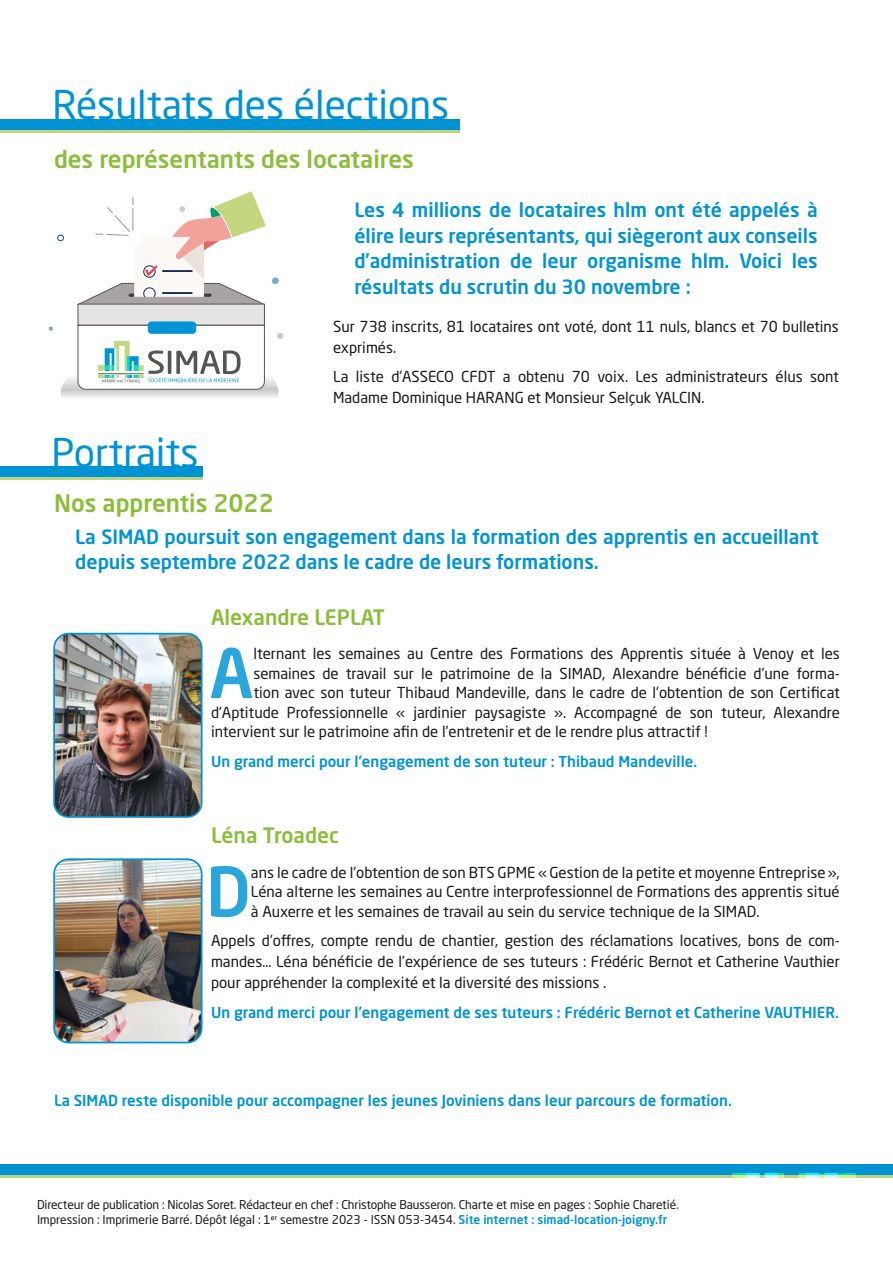
<style>
.page{position:relative;width:893px;height:1263px;background:#fff}
.page>*{position:absolute;margin:0;border:0;box-sizing:border-box;transform-origin:0 0}
.Txt{font:500 67.5px "Neo Sans Std";color:#2ba6dc}
.t1{font:39px "Neo Sans Std";color:#0093d4}
.t2{font:39px "Neo Sans Std";color:#0093d3}
.SSTITRE_1{font:500 24px "Neo Sans Std";color:#8cbd3a}
.sstitre2{font:500 21px "Neo Sans Std";color:#8cbd3a}
.chapo{font:500 19.5px/25.5px "Neo Sans Std";color:#0093d4}
.Txt-2{font:15px/19.5px "Neo Sans Std";color:#1b1819;text-align:justify}
.Txt_copie{font:15px/21px "Neo Sans Std";color:#1b1819}
.Txt_bol{font:500 15px "Neo Sans Std";color:#0093d4}
.Txt-3{font:12px/14.4px "Neo Sans Std";color:#1b1819}
.s1{font-weight:500;color:#0093d4}
</style>
<div class="page">
<div style="left:0;top:1164px;width:893px;height:11px;background:#0093d4"></div>
<hr style="left:0;top:1174px;width:893px;height:3px;background:#bdd47f">
<svg style="left:732px;top:1173px;width:124px;height:5px"></svg>
<div style="left:0;top:466px;width:202px;height:12px;background:#0093d3"></div>
<hr style="left:0;top:477px;width:202px;height:3px;background:#bdd47f">
<img style="left:56px;top:636px;width:144px;height:179px">
<div style="left:53px;top:633px;width:150px;height:185px;border:2px solid #0093d4;border-radius:15px"></div>
<img style="left:56px;top:861px;width:144px;height:181px">
<div style="left:53px;top:858px;width:150px;height:185px;border:2px solid #0093d4;border-radius:15px"></div>
<div style="left:0;top:119px;width:459px;height:12px;background:#0093d4"></div>
<hr style="left:0;top:130px;width:459px;height:3px;background:#bdd47f">
<div style="left:78px;top:304px;width:186px;height:21px;background:#e5e3e3"></div>
<div style="left:148px;top:321px;width:48px;height:13px;background:#0094d4;border-radius:4px"></div>
<div style="left:271px;top:277px;width:8px;height:8px;background:#75a7d7;border-radius:50%"></div>
<div style="left:271px;top:276px;width:9px;height:9px;border:1px solid #fffdfc;border-radius:50%"></div>
<div style="left:57px;top:235px;width:7px;height:6px;border:1px solid #12408e;border-radius:50%"></div>
<svg style="left:77px;top:191px;width:189px;height:115px"></svg>
<svg style="left:48px;top:325px;width:235px;height:73px"></svg>
<hr style="left:98px;top:373px;width:46px;height:1px;background:#585452">
<p class="t1" style="left:53px;top:81px;width:398px">Résultats des élections</p>
<p class="SSTITRE_1" style="left:54px;top:144px;width:361px">des représentants des locataires</p>
<p class="chapo" style="left:354px;top:197px;width:465px;text-align:justify">Les 4 millions de locataires hlm ont été appelés à élire leurs représentants, qui siègeront aux conseils d’administration de leur organisme hlm. Voici les résultats du scrutin du 30 novembre :</p>
<p class="Txt_copie" style="left:333px;top:316px;width:507px">Sur 738 inscrits, 81 locataires ont voté, dont 11 nuls, blancs et 70 bulletins exprimés.</p>
<p class="Txt_copie" style="left:333px;top:366px;width:507px">La liste d’ASSECO CFDT a obtenu 70 voix. Les administrateurs élus sont<br>Madame Dominique HARANG et Monsieur Selçuk YALCIN.</p>
<p class="t2" style="left:51px;top:429px;width:149px">Portraits</p>
<p class="SSTITRE_1" style="left:54px;top:488px;width:221px">Nos apprentis 2022</p>
<p class="chapo" style="left:75px;top:523px;width:745px">La SIMAD poursuit son engagement dans la formation des apprentis en accueillant depuis septembre 2022 dans le cadre de leurs formations.</p>
<p class="sstitre2" style="left:211px;top:604px;width:176px">Alexandre LEPLAT</p>
<p class="Txt" style="left:210px;top:631px;width:45px">A</p>
<p class="Txt-2" style="left:253px;top:644px;width:588px">lternant les semaines au Centre des Formations des Apprentis située à Venoy et les</p>
<p class="Txt-2" style="left:253px;top:663px;width:588px">semaines de travail sur le patrimoine de la SIMAD, Alexandre bénéficie d’une forma-</p>
<p class="Txt-2" style="left:253px;top:683px;width:588px">tion avec son tuteur Thibaud Mandeville, dans le cadre de l’obtention de son Certificat</p>
<p class="Txt-2" style="left:211px;top:702px;width:630px">d’Aptitude Professionnelle « jardinier paysagiste ». Accompagné de son tuteur, Alexandre</p>
<p class="Txt-2" style="left:211px;top:722px;width:498px">intervient sur le patrimoine afin de l’entretenir et de le rendre plus attractif !</p>
<p class="Txt_bol" style="left:211px;top:752px;width:488px">Un grand merci pour l’engagement de son tuteur : Thibaud Mandeville.</p>
<p class="sstitre2" style="left:211px;top:822px;width:130px">Léna Troadec</p>
<p class="Txt" style="left:206px;top:849px;width:47px">D</p>
<p class="Txt-2" style="left:251px;top:862px;width:590px">ans le cadre de l’obtention de son BTS GPME «Gestion de la petite et moyenne Entreprise», Léna alterne les semaines au Centre interprofessionnel de Formations des apprentis situé à Auxerre et les semaines de travail au sein du service technique de la SIMAD.</p>
<p class="Txt_copie" style="left:211px;top:930px;width:630px;text-align:justify">Appels d’offres, compte rendu de chantier, gestion des réclamations locatives, bons de com&shy;mandes… Léna bénéficie de l’expérience de ses tuteurs : Frédéric Bernot et Catherine Vauthier pour appréhender la complexité et la diversité des missions .</p>
<p class="Txt_bol" style="left:211px;top:1003px;width:630px">Un grand merci pour l’engagement de ses tuteurs : Frédéric Bernot et Catherine VAUTHIER.</p>
<p class="Txt_bol" style="left:54px;top:1091px;width:679px">La SIMAD reste disponible pour accompagner les jeunes Joviniens dans leur parcours de formation.</p>
<p class="Txt-3" style="left:37px;top:1197px;width:643px">Directeur de publication : Nicolas Soret. Rédacteur en chef : Christophe Bausseron. Charte et mise en pages : Sophie Charetié.<br>Impression : Imprimerie Barré. Dépôt légal : 1er semestre 2023 - ISSN 053-3454. <span class="s1">Site internet : simad-location-joigny.fr</span></p>
</div>
